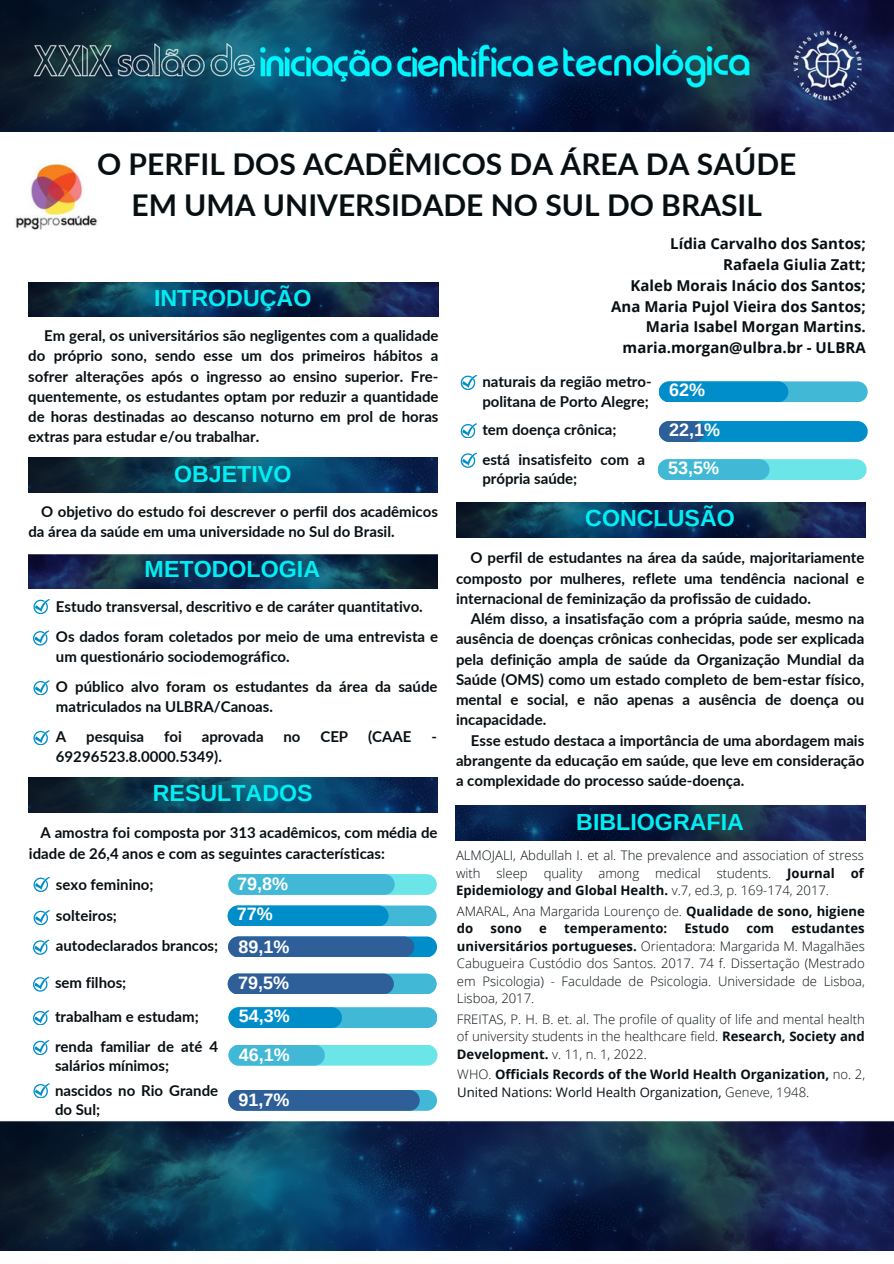
<style>
.page{position:relative;width:894px;height:1264px;background:#fff}
.page>*{position:absolute;margin:0;border:0;box-sizing:border-box;transform-origin:0 0}
.t1{font:700 30px/41.5px "Lato";color:#080f13;text-align:center}
.t2{font:700 23.25px "Arimo";color:#02eef3}
.t3{font:700 18px "Arimo";color:#fff}
.t4{font:700 15px/20.2px "Lato";color:#080f13}
.t5{font:700 15px "Open Sans";color:#080f13}
.t6{font:300 13.05px/17.5px "Open Sans";color:#080f13;text-align:justify}
.t7{font:700 13.05px/17.5px "Open Sans";color:#080f13}
.s1{font-weight:700}
.s2{font-weight:300}
.s3{font-weight:400}
</style>
<div class="page">
<img style="left:0;top:1121px;width:893px;height:129px">
<img style="left:0;top:0;width:893px;height:132px">
<img style="left:29px;top:282px;width:409px;height:35px">
<img style="left:29px;top:458px;width:408px;height:34px">
<img style="left:29px;top:554px;width:408px;height:34px">
<img style="left:455px;top:805px;width:410px;height:35px">
<img style="left:456px;top:502px;width:409px;height:35px">
<img style="left:29px;top:777px;width:408px;height:35px">
<div style="left:228px;top:874px;width:208px;height:20px;background:#6ce5e8;border-radius:10px"></div>
<div style="left:228px;top:874px;width:166px;height:20px;background:#41b8d5;border-radius:10px"></div>
<div style="left:228px;top:973px;width:208px;height:21px;background:#41b8d5;border-radius:10px"></div>
<div style="left:228px;top:973px;width:166px;height:21px;background:#2f5f98;border-radius:10px"></div>
<svg style="left:33px;top:976px;width:16px;height:15px"></svg>
<svg style="left:33px;top:1010px;width:16px;height:14px"></svg>
<svg style="left:33px;top:1040px;width:16px;height:14px"></svg>
<div style="left:228px;top:1007px;width:209px;height:21px;background:#41b8d5;border-radius:10px"></div>
<div style="left:228px;top:1007px;width:114px;height:21px;background:#008ecb;border-radius:10px"></div>
<div style="left:228px;top:1044px;width:209px;height:21px;background:#6ce5e8;border-radius:10px"></div>
<div style="left:228px;top:1044px;width:97px;height:21px;background:#41b8d5;border-radius:10px"></div>
<svg style="left:33px;top:1083px;width:17px;height:14px"></svg>
<svg style="left:460px;top:375px;width:17px;height:14px"></svg>
<div style="left:228px;top:1089px;width:209px;height:21px;background:#41b8d5;border-radius:10px"></div>
<div style="left:228px;top:1089px;width:191px;height:21px;background:#2f5f98;border-radius:10px"></div>
<div style="left:658px;top:381px;width:209px;height:21px;background:#41b8d5;border-radius:10px"></div>
<div style="left:658px;top:381px;width:130px;height:21px;background:#008ecb;border-radius:10px"></div>
<svg style="left:460px;top:423px;width:17px;height:15px"></svg>
<svg style="left:460px;top:452px;width:17px;height:15px"></svg>
<div style="left:658px;top:421px;width:209px;height:21px;background:#008ecb;border-radius:10px"></div>
<div style="left:658px;top:421px;width:46px;height:21px;background:#2f5f98;border-radius:10px"></div>
<div style="left:657px;top:459px;width:209px;height:21px;background:#6ce5e8;border-radius:10px"></div>
<div style="left:657px;top:459px;width:112px;height:21px;background:#41b8d5;border-radius:10px"></div>
<div style="left:228px;top:936px;width:209px;height:21px;background:#008ecb;border-radius:10px"></div>
<div style="left:228px;top:936px;width:186px;height:21px;background:#2f5f98;border-radius:10px"></div>
<div style="left:227px;top:905px;width:209px;height:21px;background:#41b8d5;border-radius:10px"></div>
<div style="left:227px;top:905px;width:161px;height:21px;background:#008ecb;border-radius:10px"></div>
<svg style="left:33px;top:599px;width:17px;height:14px"></svg>
<svg style="left:33px;top:630px;width:16px;height:15px"></svg>
<svg style="left:33px;top:730px;width:17px;height:14px"></svg>
<img style="left:15px;top:163px;width:83px;height:67px">
<svg style="left:34px;top:877px;width:16px;height:14px"></svg>
<svg style="left:33px;top:939px;width:16px;height:15px"></svg>
<svg style="left:34px;top:910px;width:16px;height:14px"></svg>
<svg style="left:33px;top:680px;width:17px;height:15px"></svg>
<p class="t1" style="left:97px;top:142px;width:700px">O PERFIL DOS ACADÊMICOS DA ÁREA DA SAÚDE<br>EM UMA UNIVERSIDADE NO SUL DO BRASIL</p>
<p class="t2" style="left:154px;top:285px;width:159px">INTRODUÇÃO</p>
<p class="t4" style="left:28px;top:325px;width:411px;text-align:justify;text-indent:16px">Em geral, os universitários são negligentes com a qualidade do próprio sono, sendo esse um dos primeiros hábitos a sofrer alterações após o ingresso ao ensino superior. Fre&shy;quentemente, os estudantes optam por reduzir a quantidade de horas destinadas ao descanso noturno em prol de horas extras para estudar e/ou trabalhar.</p>
<p class="t2" style="left:174px;top:461px;width:119px">OBJETIVO</p>
<p class="t4" style="left:28px;top:500px;width:411px;line-height:20.9px;text-indent:13px">O objetivo do estudo foi descrever o perfil dos acadêmicos da área da saúde em uma universidade no Sul do Brasil.</p>
<p class="t2" style="left:145px;top:556px;width:177px">METODOLOGIA</p>
<p class="t4" style="left:56px;top:596px;width:368px">Estudo transversal, descritivo e de caráter quantitativo.</p>
<p class="t4" style="left:56px;top:626px;width:383px">Os dados foram coletados por meio de uma entrevista e um questionário sociodemográfico.</p>
<p class="t4" style="left:56px;top:676px;width:383px">O público alvo foram os estudantes da área da saúde matriculados na ULBRA/Canoas.</p>
<p class="t4" style="left:56px;top:725px;width:12px">A</p>
<p class="t4" style="left:86px;top:725px;width:59px">pesquisa</p>
<p class="t4" style="left:164px;top:725px;width:19px">foi</p>
<p class="t4" style="left:202px;top:725px;width:63px">aprovada</p>
<p class="t4" style="left:283px;top:725px;width:19px">no</p>
<p class="t4" style="left:320px;top:725px;width:29px">CEP</p>
<p class="t4" style="left:368px;top:725px;width:45px">(CAAE</p>
<p class="t4" style="left:431px;top:725px;width:7px">-</p>
<p class="t4" style="left:56px;top:746px;width:167px">69296523.8.0000.5349).</p>
<p class="t2" style="left:153px;top:780px;width:161px">RESULTADOS</p>
<p class="t4" style="left:29px;top:822px;width:410px;text-indent:11px">A amostra foi composta por 313 acadêmicos, com média de idade de 26,4 anos e com as seguintes características:</p>
<p class="t4" style="left:56px;top:874px;width:99px">sexo feminino;</p>
<p class="t3" style="left:237px;top:873px;width:52px">79,8%</p>
<p class="t4" style="left:56px;top:905px;width:63px">solteiros;</p>
<p class="t3" style="left:237px;top:904px;width:37px">77%</p>
<p class="t4" style="left:56px;top:935px;width:164px">autodeclarados brancos;</p>
<p class="t3" style="left:238px;top:936px;width:52px">89,1%</p>
<p class="t4" style="left:55px;top:972px;width:73px">sem filhos;</p>
<p class="t3" style="left:238px;top:972px;width:52px">79,5%</p>
<p class="t4" style="left:55px;top:1006px;width:145px">trabalham e estudam;</p>
<p class="t4" style="left:55px;top:1036px;width:165px;line-height:19.2px">renda familiar de até 4 salários mínimos;</p>
<p class="t3" style="left:239px;top:1006px;width:52px">54,3%</p>
<p class="t3" style="left:239px;top:1044px;width:52px">46,1%</p>
<p class="t4" style="left:55px;top:1080px;width:165px;line-height:19.2px">nascidos no Rio Grande do Sul;</p>
<p class="t3" style="left:238px;top:1089px;width:52px">91,7%</p>
<p class="t5" style="left:670px;top:233px;width:197px">Lídia Carvalho dos Santos;</p>
<p class="t5" style="left:723px;top:254px;width:144px">Rafaela Giulia Zatt;</p>
<p class="t5" style="left:630px;top:275px;width:236px">Kaleb Morais Inácio dos Santos;</p>
<p class="t5" style="left:611px;top:295px;width:256px">Ana Maria Pujol Vieira dos Santos;</p>
<p class="t5" style="left:645px;top:316px;width:221px">Maria Isabel Morgan Martins.</p>
<p class="t5" style="left:622px;top:337px;width:244px">maria.morgan@ulbra.br - ULBRA</p>
<p class="t4" style="left:482px;top:372px;width:171px;line-height:19.2px">naturais da região metro&shy;politana de Porto Alegre;</p>
<p class="t4" style="left:482px;top:419px;width:136px">tem doença crônica;</p>
<p class="t4" style="left:482px;top:450px;width:164px;line-height:19.2px">está insatisfeito com a própria saúde;</p>
<p class="t3" style="left:669px;top:380px;width:37px">62%</p>
<p class="t3" style="left:669px;top:420px;width:52px">22,1%</p>
<p class="t3" style="left:668px;top:458px;width:52px">53,5%</p>
<p class="t2" style="left:585px;top:505px;width:151px">CONCLUSÃO</p>
<p class="t4" style="left:456px;top:547px;width:409px;text-align:justify;text-indent:15px">O perfil de estudantes na área da saúde, majoritariamente composto por mulheres, reflete uma tendência nacional e internacional de feminização da profissão de cuidado.</p>
<p class="t4" style="left:456px;top:608px;width:409px;text-align:justify;text-indent:15px">Além disso, a insatisfação com a própria saúde, mesmo na ausência de doenças crônicas conhecidas, pode ser explicada pela definição ampla de saúde da Organização Mundial da Saúde (OMS) como um estado completo de bem-estar físico, mental e social, e não apenas a ausência de doença ou incapacidade.</p>
<p class="t4" style="left:456px;top:729px;width:409px;text-align:justify;text-indent:15px">Esse estudo destaca a importância de uma abordagem mais abrangente da educação em saúde, que leve em consideração a complexidade do processo saúde-doença.</p>
<p class="t2" style="left:576px;top:808px;width:169px">BIBLIOGRAFIA</p>
<p class="t6" style="left:456px;top:846px;width:409px">ALMOJALI, Abdullah I. et al. The prevalence and association of stress with sleep quality among medical students. <span class="s1">Journal of Epidemiology and Global Health.</span> v.7, ed.3, p. 169-174, 2017.</p>
<p class="t6" style="left:457px;top:901px;width:409px">AMARAL, Ana Margarida Lourenço de. <span class="s1">Qualidade de sono, higiene do</span></p>
<p class="t6" style="left:457px;top:919px;width:409px;text-indent:334px"><span class="s1">estudantes universitários portugueses.</span> Orientadora: Margarida M. Magalhães Cabugueira Custódio dos Santos. 2017. 74 f. Dissertação (Mestrado em Psicologia) - Faculdade de Psicologia. Universidade de Lisboa, Lisboa, 2017.</p>
<p class="t7" style="left:490px;top:919px;width:33px">sono</p>
<p class="t7" style="left:539px;top:919px;width:9px">e</p>
<p class="t7" style="left:564px;top:919px;width:104px">temperamento:</p>
<p class="t7" style="left:684px;top:919px;width:46px">Estudo</p>
<p class="t7" style="left:746px;top:919px;width:29px">com</p>
<p class="t6" style="left:457px;top:1009px;width:409px">FREITAS, P. H. B. et. al. The profile of quality of life and mental health of university students in the healthcare field. <span class="s1">Research, Society and Development.</span> v. 11, n. 1, 2022.</p>
<p class="t7" style="left:457px;top:1065px;width:409px"><span class="s2">WHO.</span> Officials Records of the World Health Organization, <span class="s2">no. 2,<br></span><span class="s3">United Nations: World Health Organization,</span> <span class="s2">Geneve, 1948.</span></p>
</div>
